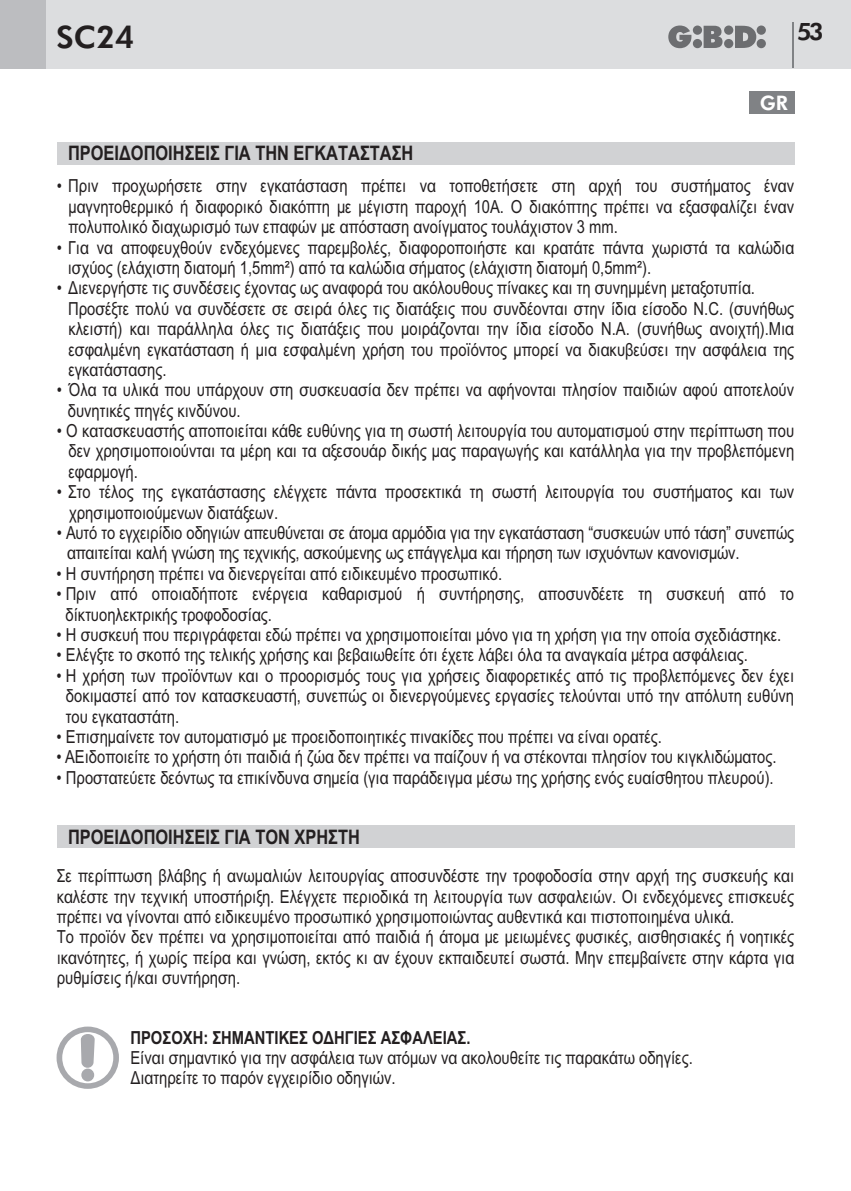
<style>
.page{position:relative;width:851px;height:1191px;background:#fff}
.page>*{position:absolute;margin:0;border:0;box-sizing:border-box;transform-origin:0 0}
.t1{font:800 31px "Futura BT";color:#231f20}
.t2{font:800 24px "Futura BT";color:#231f20}
.t3{font:700 20px "Arial Narrow";color:#231f20}
.t4{font:800 20px "Futura BT";color:#fff}
.t5{font:18px/20.4px "Arial Narrow";color:#231f20}
.t6{font:700 18px "Arial Narrow";color:#231f20}
</style>
<div class="page">
<div style="left:0;top:0;width:850px;height:68px;background:#dcdddf"></div>
<div style="left:0;top:0;width:45px;height:68px;background:#bcbdc0"></div>
<svg style="left:668px;top:26px;width:97px;height:22px"></svg>
<hr style="left:792px;top:23px;width:2px;height:45px;background:#808285">
<div style="left:748px;top:91px;width:46px;height:22px;background:#808285"></div>
<div style="left:57px;top:142px;width:737px;height:22px;background:#d1d2d4"></div>
<div style="left:57px;top:825px;width:737px;height:23px;background:#d1d2d4"></div>
<svg style="left:80px;top:1033px;width:15px;height:48px"></svg>
<div style="left:57px;top:1026px;width:62px;height:62px;border:6px solid #a8a9ad;border-radius:50%"></div>
<h1 class="t1" style="left:56px;top:24px;width:79px">SC24</h1>
<h2 class="t2" style="left:797px;top:22px;width:28px">53</h2>
<p class="t3" style="left:68px;top:146px;width:347px">ΠΡΟΕΙΔΟΠΟΙΗΣΕΙΣ ΓΙΑ ΤΗΝ ΕΓΚΑΤΑΣΤΑΣΗ</p>
<p class="t4" style="left:759px;top:94px;width:30px">GR</p>
<p class="t5" style="left:68px;top:177px;width:727px;text-align:justify;text-indent:-12px">• Πριν προχωρήσετε στην εγκατάσταση πρέπει να τοποθετήσετε στη αρχή του συστήματος έναν μαγνητοθερμικό ή διαφορικό διακόπτη με μέγιστη παροχή 10A. Ο διακόπτης πρέπει να εξασφαλίζει έναν πολυπολικό διαχωρισμό των επαφών με απόσταση ανοίγματος τουλάχιστον 3 mm.</p>
<p class="t5" style="left:68px;top:239px;width:727px;text-indent:-11px">• Για να αποφευχθούν ενδεχόμενες παρεμβολές, διαφοροποιήστε και κρατάτε πάντα χωριστά τα καλώδια ισχύος (ελάχιστη διατομή 1,5mm²) από τα καλώδια σήματος (ελάχιστη διατομή 0,5mm²).</p>
<p class="t5" style="left:68px;top:279px;width:727px;text-indent:-11px">• Διενεργήστε τις συνδέσεις έχοντας ως αναφορά του ακόλουθους πίνακες και τη συνημμένη μεταξοτυπία.<br>Προσέξτε πολύ να συνδέσετε σε σειρά όλες τις διατάξεις που συνδέονται στην ίδια είσοδο N.C. (συνήθως κλειστή) και παράλληλα όλες τις διατάξεις που μοιράζονται την ίδια είσοδο N.A. (συνήθως ανοιχτή).Μια εσφαλμένη εγκατάσταση ή μια εσφαλμένη χρήση του προϊόντος μπορεί να διακυβεύσει την ασφάλεια της εγκατάστασης.</p>
<p class="t5" style="left:68px;top:381px;width:727px;text-indent:-11px">• Όλα τα υλικά που υπάρχουν στη συσκευασία δεν πρέπει να αφήνονται πλησίον παιδιών αφού αποτελούν δυνητικές πηγές κινδύνου.</p>
<p class="t5" style="left:68px;top:422px;width:727px;text-align:justify;text-indent:-12px">• Ο κατασκευαστής αποποιείται κάθε ευθύνης για τη σωστή λειτουργία του αυτοματισμού στην περίπτωση που δεν χρησιμοποιούνται τα μέρη και τα αξεσουάρ δικής μας παραγωγής και κατάλληλα για την προβλεπόμενη εφαρμογή.</p>
<p class="t5" style="left:69px;top:483px;width:726px;text-indent:-12px">• Στο τέλος της εγκατάστασης ελέγχετε πάντα προσεκτικά τη σωστή λειτουργία του συστήματος και των χρησιμοποιούμενων διατάξεων.</p>
<p class="t5" style="left:67px;top:524px;width:728px;text-indent:-10px">• Αυτό το εγχειρίδιο οδηγιών απευθύνεται σε άτομα αρμόδια για την εγκατάσταση “συσκευών υπό τάση” συνεπώς απαιτείται καλή γνώση της τεχνικής, ασκούμενης ως επάγγελμα και τήρηση των ισχυόντων κανονισμών.</p>
<p class="t5" style="left:57px;top:565px;width:447px">• Η συντήρηση πρέπει να διενεργείται από ειδικευμένο προσωπικό.</p>
<p class="t5" style="left:66px;top:585px;width:730px;text-indent:-9px">• Πριν από οποιαδήποτε ενέργεια καθαρισμού ή συντήρησης, αποσυνδέετε τη συσκευή από το δίκτυοηλεκτρικής τροφοδοσίας.</p>
<p class="t5" style="left:57px;top:626px;width:726px">• Η συσκευή που περιγράφεται εδώ πρέπει να χρησιμοποιείται μόνο για τη χρήση για την οποία σχεδιάστηκε.</p>
<p class="t5" style="left:57px;top:646px;width:692px">• Ελέγξτε το σκοπό της τελικής χρήσης και βεβαιωθείτε ότι έχετε λάβει όλα τα αναγκαία μέτρα ασφάλειας.</p>
<p class="t5" style="left:66px;top:667px;width:729px;text-align:justify;text-indent:-9px">• Η χρήση των προϊόντων και ο προορισμός τους για χρήσεις διαφορετικές από τις προβλεπόμενες δεν έχει δοκιμαστεί από τον κατασκευαστή, συνεπώς οι διενεργούμενες εργασίες τελούνται υπό την απόλυτη ευθύνη του εγκαταστάτη.</p>
<p class="t5" style="left:57px;top:728px;width:606px">• Επισημαίνετε τον αυτοματισμό με προειδοποιητικές πινακίδες που πρέπει να είναι ορατές.</p>
<p class="t5" style="left:57px;top:748px;width:721px">• AΕιδοποιείτε το χρήστη ότι παιδιά ή ζώα δεν πρέπει να παίζουν ή να στέκονται πλησίον του κιγκλιδώματος.</p>
<p class="t5" style="left:57px;top:769px;width:718px">• Προστατεύετε δεόντως τα επικίνδυνα σημεία (για παράδειγμα μέσω της χρήσης ενός ευαίσθητου πλευρού).</p>
<p class="t3" style="left:68px;top:829px;width:293px">ΠΡΟΕΙΔΟΠΟΙΗΣΕΙΣ ΓΙΑ ΤΟΝ ΧΡΗΣΤΗ</p>
<p class="t5" style="left:57px;top:867px;width:739px">Σε περίπτωση βλάβης ή ανωμαλιών λειτουργίας αποσυνδέστε την τροφοδοσία στην αρχή της συσκευής και καλέστε την τεχνική υποστήριξη. Ελέγχετε περιοδικά τη λειτουργία των ασφαλειών. Οι ενδεχόμενες επισκευές πρέπει να γίνονται από ειδικευμένο προσωπικό χρησιμοποιώντας αυθεντικά και πιστοποιημένα υλικά.<br>Το προϊόν δεν πρέπει να χρησιμοποιείται από παιδιά ή άτομα με μειωμένες φυσικές, αισθησιακές ή νοητικές ικανότητες, ή χωρίς πείρα και γνώση, εκτός κι αν έχουν εκπαιδευτεί σωστά. Μην επεμβαίνετε στην κάρτα για ρυθμίσεις ή/και συντήρηση.</p>
<p class="t6" style="left:130px;top:1030px;width:341px">ΠΡΟΣΟΧΗ: ΣΗΜΑΝΤΙΚΕΣ ΟΔΗΓΙΕΣ ΑΣΦΑΛΕΙΑΣ.</p>
<p class="t5" style="left:130px;top:1049px;width:563px">Είναι σημαντικό για την ασφάλεια των ατόμων να ακολουθείτε τις παρακάτω οδηγίες.<br>Διατηρείτε το παρόν εγχειρίδιο οδηγιών.</p>
</div>
